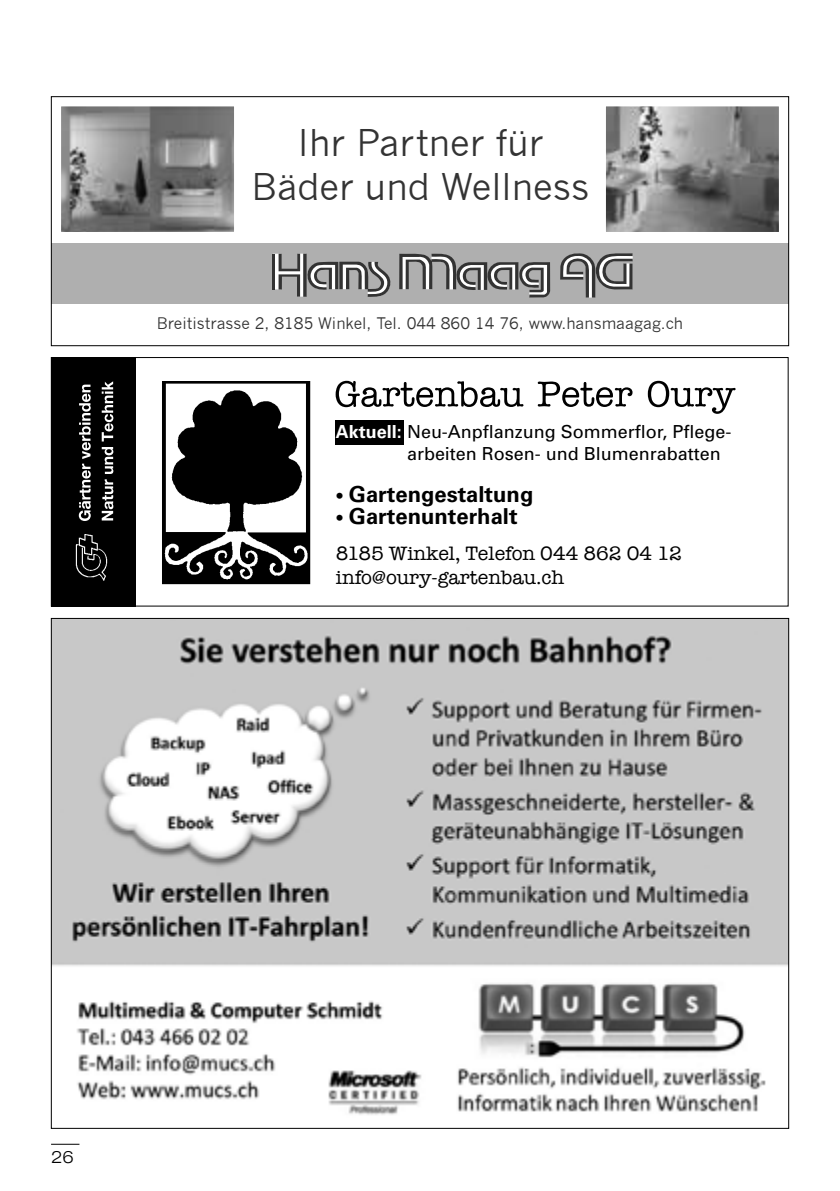
<style>
.page{position:relative;width:840px;height:1191px;background:#fff}
.page>*{position:absolute;margin:0;border:0;box-sizing:border-box;transform-origin:0 0}
.t1{font:36px/44px "News Gothic";color:#333;text-align:center}
.t2{font:700 22px "Univers";color:#000}
.t3{font:20px/24px "American Typewriter";color:#000}
.t4{font:18px/21.6px "Univers";color:#000}
.t5{font:300 expanded 17px "Helvetica Neue";color:#000}
.t6{font:15.6px "News Gothic";color:#333}
.s1{font-weight:700;color:#fff}
.s2{font-weight:400;font-size:24px}
</style>
<div class="page">
<svg style="left:51px;top:1143px;width:28px;height:1px"></svg>
<div style="left:335px;top:420px;width:68px;height:25px;background:#000"></div>
<svg style="left:335px;top:381px;width:188px;height:26px"></svg>
<svg style="left:537px;top:381px;width:95px;height:26px"></svg>
<svg style="left:647px;top:381px;width:88px;height:33px"></svg>
<div style="left:51px;top:357px;width:85px;height:249px;background:#000"></div>
<svg style="left:79px;top:384px;width:12px;height:137px"></svg>
<svg style="left:102px;top:447px;width:11px;height:73px"></svg>
<svg style="left:102px;top:381px;width:11px;height:60px"></svg>
<img style="left:162px;top:381px;width:149px;height:204px">
<img style="left:75px;top:534px;width:33px;height:47px">
<div style="left:51px;top:357px;width:737px;height:249px;border:1px solid #000"></div>
<div style="left:51px;top:243px;width:737px;height:61px;background:#afafaf"></div>
<svg style="left:560px;top:253px;width:72px;height:45px"></svg>
<svg style="left:399px;top:253px;width:151px;height:44px"></svg>
<svg style="left:272px;top:254px;width:119px;height:43px"></svg>
<img style="left:606px;top:107px;width:171px;height:124px">
<img style="left:62px;top:107px;width:171px;height:124px">
<div style="left:51px;top:96px;width:737px;height:250px;border:1px solid #000"></div>
<img style="left:53px;top:620px;width:733px;height:495px">
<h1 class="t1" style="left:251px;top:121px;width:339px">Ihr Partner für<br>Bäder und Wellness</h1>
<p class="t6" style="left:157px;top:314px;width:527px">Breitistrasse 2, 8185 Winkel, Tel. 044 860 14 76, www.hansmaagag.ch</p>
<p class="t4" style="left:407px;top:421px;width:326px;text-indent:-71px"><span class="s1">Aktuell:</span> Neu-Anpflanzung Sommerflor, Pflege&shy;arbeiten Rosen- und Blumenrabatten</p>
<p class="t2" style="left:335px;top:482px;width:199px"><span class="s2">•</span> Gartengestaltung</p>
<p class="t2" style="left:335px;top:504px;width:183px"><span class="s2">•</span> Gartenunterhalt</p>
<p class="t3" style="left:336px;top:540px;width:347px">8185 Winkel, Telefon 044 862 04 12 info@oury-gartenbau.ch</p>
<p class="t5" style="left:51px;top:1147px;width:24px">26</p>
</div>
